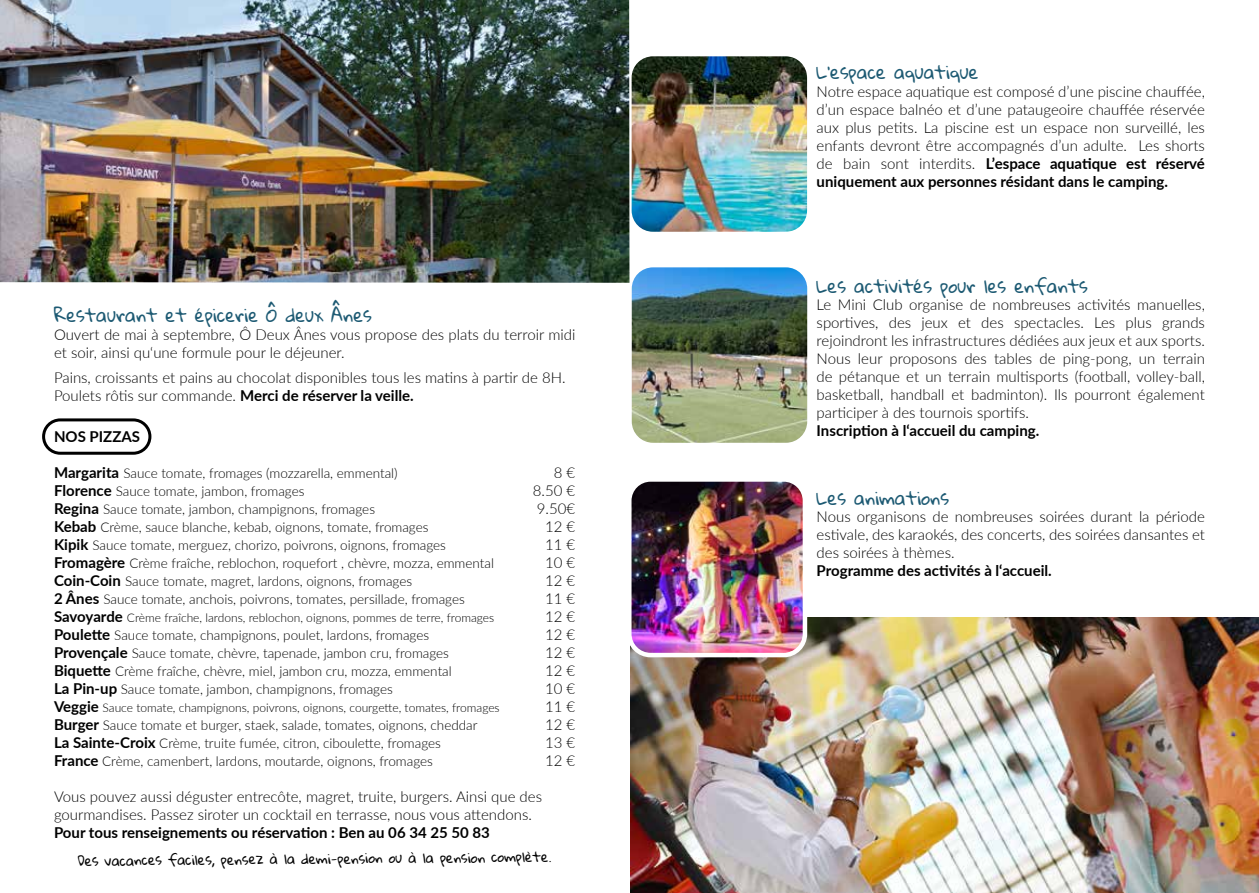
<style>
.page{position:relative;width:1259px;height:893px;background:#fff}
.page>*{position:absolute;margin:0;border:0;box-sizing:border-box;transform-origin:0 0}
.t1{font:18px "Gloria Hallelujah";color:#1d5a73}
.t2{font:300 15px/18px "Lato";color:#000}
.t3{font:700 15px "Lato";color:#000}
.t4{font:300 13.5px/18px "Lato";color:#000}
.t5{font:13.5px "Gloria Hallelujah";color:#000}
.t6{font:300 12px "Lato";color:#000}
.s1{font-weight:700}
.s2{font-weight:700;font-size:15px}
</style>
<div class="page">
<img style="left:630px;top:617px;width:629px;height:276px">
<img style="left:0;top:0;width:629px;height:283px">
<img style="left:632px;top:267px;width:175px;height:176px">
<img style="left:630px;top:482px;width:175px;height:173px">
<div style="left:627px;top:477px;width:180px;height:180px;border:4px solid #fff;border-radius:21px"></div>
<img style="left:631px;top:56px;width:176px;height:176px">
<div style="left:42px;top:418px;width:109px;height:37px;border:3px solid #000;border-radius:17px"></div>
<p class="t1" style="left:54px;top:305px;width:319px">Restaurant et épicerie Ô deux Ânes</p>
<p class="t2" style="left:54px;top:325px;width:523px">Ouvert de mai à septembre, Ô Deux Ânes vous propose des plats du terroir midi et soir, ainsi qu‘une formule pour le déjeuner.</p>
<p class="t2" style="left:54px;top:368px;width:513px">Pains, croissants et pains au chocolat disponibles tous les matins à partir de 8H.<br>Poulets rôtis sur commande. <span class="s1">Merci de réserver la veille.</span></p>
<p class="t3" style="left:54px;top:426px;width:88px">NOS PIZZAS</p>
<p class="t4" style="left:54px;top:464px;width:441px"><span class="s2">Margarita</span> Sauce tomate, fromages (mozzarella, emmental)<br><span class="s2">Florence</span> Sauce tomate, jambon, fromages<br><span class="s2">Regina</span> Sauce tomate, jambon, champignons, fromages<br><span class="s2">Kebab</span> Crème, sauce blanche, kebab, oignons, tomate, fromages<br><span class="s2">Kipik</span> Sauce tomate, merguez, chorizo, poivrons, oignons, fromages <span class="s2">Fromagère</span> Crème fraîche, reblochon, roquefort , chèvre, mozza, emmental <span class="s2">Coin-Coin</span> Sauce tomate, magret, lardons, oignons, fromages<br><span class="s2">2 Ânes</span> Sauce tomate, anchois, poivrons, tomates, persillade, fromages</p>
<p class="t6" style="left:54px;top:609px;width:442px"><span class="s2">Savoyarde</span> Crème fraîche, lardons, reblochon, oignons, pommes de terre, fromages</p>
<p class="t4" style="left:54px;top:626px;width:399px"><span class="s2">Poulette</span> Sauce tomate, champignons, poulet, lardons, fromages <span class="s2">Provençale</span> Sauce tomate, chèvre, tapenade, jambon cru, fromages <span class="s2">Biquette</span> Crème fraîche, chèvre, miel, jambon cru, mozza, emmental <span class="s2">La Pin-up</span> Sauce tomate, jambon, champignons, fromages</p>
<p class="t6" style="left:54px;top:699px;width:447px"><span class="s2">Veggie</span> Sauce tomate, champignons, poivrons, oignons, courgette, tomates, fromages</p>
<p class="t4" style="left:54px;top:716px;width:425px"><span class="s2">Burger</span> Sauce tomate et burger, staek, salade, tomates, oignons, cheddar<br><span class="s2">La Sainte-Croix</span> Crème, truite fumée, citron, ciboulette, fromages<br><span class="s2">France</span> Crème, camenbert, lardons, moutarde, oignons, fromages</p>
<p class="t2" style="left:54px;top:787px;width:489px">Vous pouvez aussi déguster entrecôte, magret, truite, burgers. Ainsi que des gourmandises. Passez siroter un cocktail en terrasse, nous vous attendons.</p>
<p class="t3" style="left:54px;top:822px;width:437px">Pour tous renseignements ou réservation : Ben au 06 34 25 50 83</p>
<p class="t2" style="left:533px;top:463px;width:44px;text-align:right">8 €<br>8.50 €<br>9.50€<br>12 €<br>11 €<br>10 €<br>12 €<br>11 €<br>12 €<br>12 €<br>12 €<br>12 €<br>10 €<br>11 €<br>12 €<br>13 €<br>12 €</p>
<p class="t5" style="left:78px;top:851px;width:475px">Des vacances faciles, pensez à la demi-pension ou à la pension complète.</p>
<p class="t1" style="left:816px;top:63px;width:163px">L‘espace aquatique</p>
<p class="t2" style="left:816px;top:82px;width:390px;text-align:justify">Notre espace aquatique est composé d’une piscine chauffée, d’un espace balnéo et d’une pataugeoire chauffée réservée aux plus petits. La piscine est un espace non surveillé, les enfants devront être accompagnés d’un adulte. Les shorts de bain sont interdits. <span class="s1">L’espace aquatique est réservé uniquement aux personnes résidant dans le camping.</span></p>
<p class="t1" style="left:816px;top:276px;width:273px">Les activités pour les enfants</p>
<p class="t2" style="left:816px;top:295px;width:390px;text-align:justify">Le Mini Club organise de nombreuses activités manuelles, sportives, des jeux et des spectacles. Les plus grands rejoindront les infrastructures dédiées aux jeux et aux sports.<br>Nous leur proposons des tables de ping-pong, un terrain de pétanque et un terrain multisports (football, volley-ball, basketball, handball et badminton). Ils pourront également participer à des tournois sportifs.</p>
<p class="t3" style="left:816px;top:420px;width:224px">Inscription à l‘accueil du camping.</p>
<p class="t1" style="left:816px;top:488px;width:134px">Les animations</p>
<p class="t2" style="left:816px;top:507px;width:390px;text-align:justify">Nous organisons de nombreuses soirées durant la période estivale, des karaokés, des concerts, des soirées dansantes et des soirées à thèmes.</p>
<p class="t3" style="left:816px;top:560px;width:237px">Programme des activités à l‘accueil.</p>
</div>
